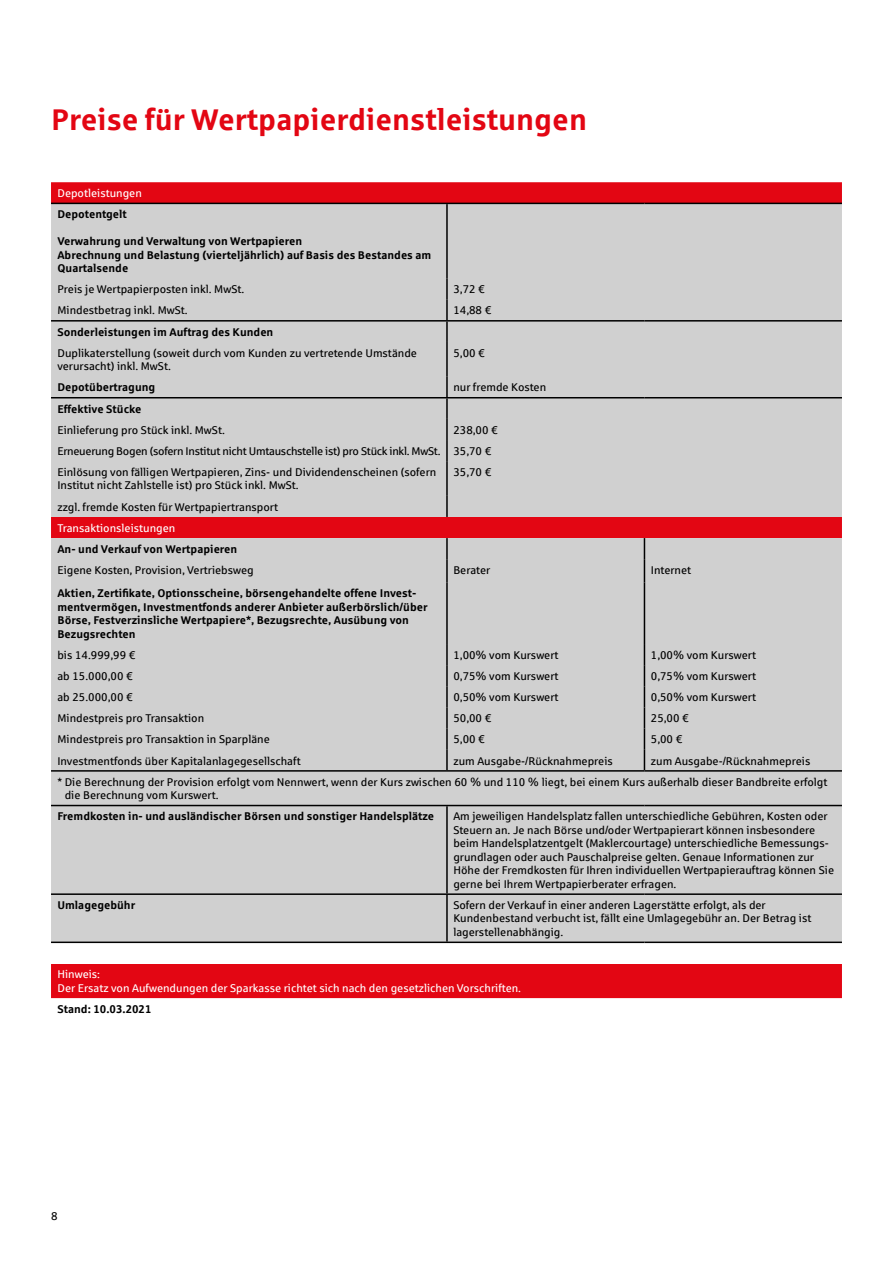
<style>
.page{position:relative;width:893px;height:1263px;background:#fff}
.page>*{position:absolute;margin:0;border:0;box-sizing:border-box;transform-origin:0 0}
.t1{font:700 30px "Sparkasse Rg";color:#e30613}
.t2{font:11.25px/13.5px "Sparkasse Rg";color:#000}
.t3{font:700 11.25px/13.5px "Sparkasse Rg";color:#000}
.t4{font:11.25px "Sparkasse Rg Regular 2";color:#000}
.t5{font:11.25px/21.1px "Sparkasse Rg";letter-spacing:-.02em;color:#000}
.t6{font:11.25px/13.5px "Sparkasse Rg";color:#fff}
.t7{font:11.25px "Sparkasse Rg Bold 2";color:#000}
.s1{font-family:"Sparkasse Rg Regular 2"}
.s2{font-family:"Sparkasse Rg";font-weight:700}
</style>
<div class="page">
<div style="left:51px;top:182px;width:791px;height:816px;background:#e30613"></div>
<div style="left:51px;top:204px;width:791px;height:737px;background:#d0d0d0"></div>
<div style="left:51px;top:942px;width:791px;height:21px;background:#fff"></div>
<hr style="left:446px;top:204px;width:2px;height:75px;background:#000">
<hr style="left:446px;top:279px;width:2px;height:21px;background:#000">
<hr style="left:446px;top:300px;width:2px;height:20px;background:#000">
<hr style="left:446px;top:322px;width:2px;height:20px;background:#000">
<hr style="left:446px;top:342px;width:2px;height:35px;background:#000">
<hr style="left:446px;top:377px;width:2px;height:20px;background:#000">
<hr style="left:446px;top:398px;width:2px;height:21px;background:#000">
<hr style="left:446px;top:538px;width:2px;height:21px;background:#000">
<hr style="left:446px;top:559px;width:2px;height:23px;background:#000">
<svg style="left:644px;top:538px;width:1px;height:44px"></svg>
<hr style="left:446px;top:582px;width:2px;height:62px;background:#000">
<hr style="left:644px;top:582px;width:1px;height:62px;background:#000">
<hr style="left:446px;top:644px;width:2px;height:21px;background:#000">
<hr style="left:446px;top:665px;width:2px;height:21px;background:#000">
<hr style="left:446px;top:686px;width:2px;height:21px;background:#000">
<hr style="left:446px;top:750px;width:2px;height:20px;background:#000">
<hr style="left:446px;top:806px;width:2px;height:87px;background:#000">
<hr style="left:446px;top:895px;width:2px;height:46px;background:#000">
<hr style="left:51px;top:203px;width:396px;height:1px;background:#000">
<hr style="left:447px;top:203px;width:197px;height:1px;background:#000">
<hr style="left:644px;top:203px;width:198px;height:1px;background:#000">
<hr style="left:51px;top:320px;width:396px;height:2px;background:#000">
<hr style="left:447px;top:320px;width:197px;height:2px;background:#000">
<hr style="left:644px;top:320px;width:198px;height:2px;background:#000">
<hr style="left:51px;top:397px;width:396px;height:1px;background:#000">
<hr style="left:447px;top:397px;width:197px;height:1px;background:#000">
<hr style="left:644px;top:397px;width:198px;height:1px;background:#000">
<hr style="left:51px;top:770px;width:396px;height:2px;background:#000">
<hr style="left:447px;top:770px;width:197px;height:2px;background:#000">
<hr style="left:644px;top:770px;width:198px;height:2px;background:#000">
<hr style="left:51px;top:805px;width:396px;height:1px;background:#000">
<hr style="left:447px;top:805px;width:197px;height:1px;background:#000">
<hr style="left:644px;top:805px;width:198px;height:1px;background:#000">
<hr style="left:51px;top:893px;width:396px;height:2px;background:#000">
<hr style="left:447px;top:893px;width:197px;height:2px;background:#000">
<hr style="left:644px;top:893px;width:198px;height:2px;background:#000">
<hr style="left:51px;top:941px;width:396px;height:2px;background:#000">
<hr style="left:447px;top:941px;width:197px;height:2px;background:#000">
<hr style="left:644px;top:941px;width:198px;height:2px;background:#000">
<hr style="left:446px;top:707px;width:2px;height:22px;background:#000">
<hr style="left:446px;top:729px;width:2px;height:21px;background:#000">
<svg style="left:644px;top:644px;width:1px;height:126px"></svg>
<hr style="left:446px;top:419px;width:2px;height:21px;background:#000">
<hr style="left:446px;top:440px;width:2px;height:21px;background:#000">
<hr style="left:446px;top:461px;width:2px;height:35px;background:#000">
<hr style="left:446px;top:496px;width:2px;height:21px;background:#000">
<h1 class="t1" style="left:51px;top:101px;width:537px">Preise für Wertpapierdienstleistungen</h1>
<p class="t6" style="left:57px;top:186px;width:86px">Depotleistungen</p>
<p class="t3" style="left:57px;top:207px;width:71px">Depotentgelt</p>
<p class="t3" style="left:57px;top:234px;width:375px">Verwahrung und Verwaltung von Wertpapieren<br>Abrechnung und Belastung (vierteljährlich) auf Basis des Bestandes am<br>Quartalsende</p>
<p class="t2" style="left:57px;top:282px;width:188px">Preis je Wertpapierposten inkl. MwSt.</p>
<p class="t2" style="left:453px;top:282px;width:33px">3,72 €</p>
<p class="t2" style="left:57px;top:303px;width:132px">Mindestbetrag inkl. MwSt.</p>
<p class="t2" style="left:453px;top:303px;width:39px">14,88 €</p>
<p class="t3" style="left:57px;top:324px;width:217px">Sonderleistungen im Auftrag des Kunden</p>
<p class="t2" style="left:57px;top:346px;width:361px">Duplikaterstellung (soweit durch vom Kunden zu vertretende Umstände verursacht) inkl. MwSt.</p>
<p class="t4" style="left:453px;top:346px;width:33px">5,00 €</p>
<p class="t3" style="left:57px;top:380px;width:99px">Depotübertragung</p>
<p class="t2" style="left:453px;top:380px;width:94px">nur fremde Kosten</p>
<p class="t3" style="left:57px;top:401px;width:86px">Effektive Stücke</p>
<p class="t2" style="left:57px;top:423px;width:169px">Einlieferung pro Stück inkl. MwSt.</p>
<p class="t5" style="left:57px;top:419px;width:442px;text-indent:396px">238,00 €<br>Erneuerung Bogen (sofern Institut nicht Umtauschstelle ist) pro Stück inkl. MwSt. <span class="s1">35,70 €<br></span>Einlösung von fälligen Wertpapieren, Zins- und Dividendenscheinen (sofern</p>
<p class="t2" style="left:57px;top:478px;width:243px">Institut nicht Zahlstelle ist) pro Stück inkl. MwSt.</p>
<p class="t4" style="left:453px;top:465px;width:39px">35,70 €</p>
<p class="t2" style="left:57px;top:500px;width:222px">zzgl. fremde Kosten für Wertpapiertransport</p>
<p class="t6" style="left:57px;top:521px;width:119px">Transaktionsleistungen</p>
<p class="t3" style="left:57px;top:542px;width:181px">An- und Verkauf von Wertpapieren</p>
<p class="t2" style="left:57px;top:563px;width:198px">Eigene Kosten, Provision, Vertriebsweg</p>
<p class="t2" style="left:453px;top:563px;width:38px">Berater</p>
<p class="t2" style="left:651px;top:563px;width:42px">Internet</p>
<p class="t7" style="left:57px;top:586px;width:360px">Aktien, Zertifikate, Optionsscheine, börsengehandelte offene Invest<span class="s2">-</span></p>
<p class="t3" style="left:57px;top:599px;width:372px">mentvermögen, Investmentfonds anderer Anbieter außerbörslich/über<br>Börse, Festverzinsliche Wertpapiere*, Bezugsrechte, Ausübung von<br>Bezugsrechten</p>
<p class="t4" style="left:57px;top:648px;width:79px">bis 14.999,99 €</p>
<p class="t2" style="left:453px;top:648px;width:107px">1,00% vom Kurswert</p>
<p class="t2" style="left:651px;top:648px;width:107px">1,00% vom Kurswert</p>
<p class="t4" style="left:57px;top:669px;width:77px">ab 15.000,00 €</p>
<p class="t4" style="left:453px;top:669px;width:107px">0,75% vom Kurswert</p>
<p class="t4" style="left:651px;top:669px;width:107px">0,75% vom Kurswert</p>
<p class="t4" style="left:57px;top:690px;width:77px">ab 25.000,00 €</p>
<p class="t4" style="left:453px;top:690px;width:107px">0,50% vom Kurswert</p>
<p class="t4" style="left:651px;top:690px;width:107px">0,50% vom Kurswert</p>
<p class="t2" style="left:57px;top:711px;width:148px">Mindestpreis pro Transaktion</p>
<p class="t4" style="left:453px;top:711px;width:39px">50,00 €</p>
<p class="t4" style="left:651px;top:711px;width:39px">25,00 €</p>
<p class="t2" style="left:57px;top:732px;width:214px">Mindestpreis pro Transaktion in Sparpläne</p>
<p class="t4" style="left:453px;top:732px;width:33px">5,00 €</p>
<p class="t4" style="left:651px;top:732px;width:33px">5,00 €</p>
<p class="t2" style="left:57px;top:753px;width:245px">Investmentfonds über Kapitalanlagegesellschaft</p>
<p class="t4" style="left:453px;top:754px;width:161px">zum Ausgabe-/Rücknahmepreis</p>
<p class="t4" style="left:651px;top:754px;width:161px">zum Ausgabe-/Rücknahmepreis</p>
<p class="t2" style="left:65px;top:775px;width:764px;text-indent:-7px">* Die Berechnung der Provision erfolgt vom Nennwert, wenn der Kurs zwischen 60 % und 110 % liegt, bei einem Kurs außerhalb dieser Bandbreite erfolgt die Berechnung vom Kurswert.</p>
<p class="t3" style="left:57px;top:809px;width:378px">Fremdkosten in- und ausländischer Börsen und sonstiger Handelsplätze</p>
<p class="t2" style="left:453px;top:809px;width:376px">Am jeweiligen Handelsplatz fallen unterschiedliche Gebühren, Kosten oder</p>
<p class="t4" style="left:453px;top:823px;width:363px">Steuern an. Je nach Börse und/oder Wertpapierart können insbesondere</p>
<p class="t2" style="left:453px;top:836px;width:382px">beim Handelsplatzentgelt (Maklercourtage) unterschiedliche Bemessungs&shy;grundlagen oder auch Pauschalpreise gelten. Genaue Informationen zur Höhe der Fremdkosten für Ihren individuellen Wertpapierauftrag können Sie gerne bei Ihrem Wertpapierberater erfragen.</p>
<p class="t3" style="left:57px;top:898px;width:79px">Umlagegebühr</p>
<p class="t2" style="left:453px;top:898px;width:360px">Sofern der Verkauf in einer anderen Lagerstätte erfolgt, als der<br>Kundenbestand verbucht ist, fällt eine Umlagegebühr an. Der Betrag ist lagerstellenabhängig.</p>
<p class="t6" style="left:57px;top:967px;width:465px">Hinweis:<br>Der Ersatz von Aufwendungen der Sparkasse richtet sich nach den gesetzlichen Vorschriften.</p>
<p class="t3" style="left:57px;top:1002px;width:96px">Stand: 10.03.2021</p>
<p class="t2" style="left:51px;top:1209px;width:8px">8</p>
</div>
